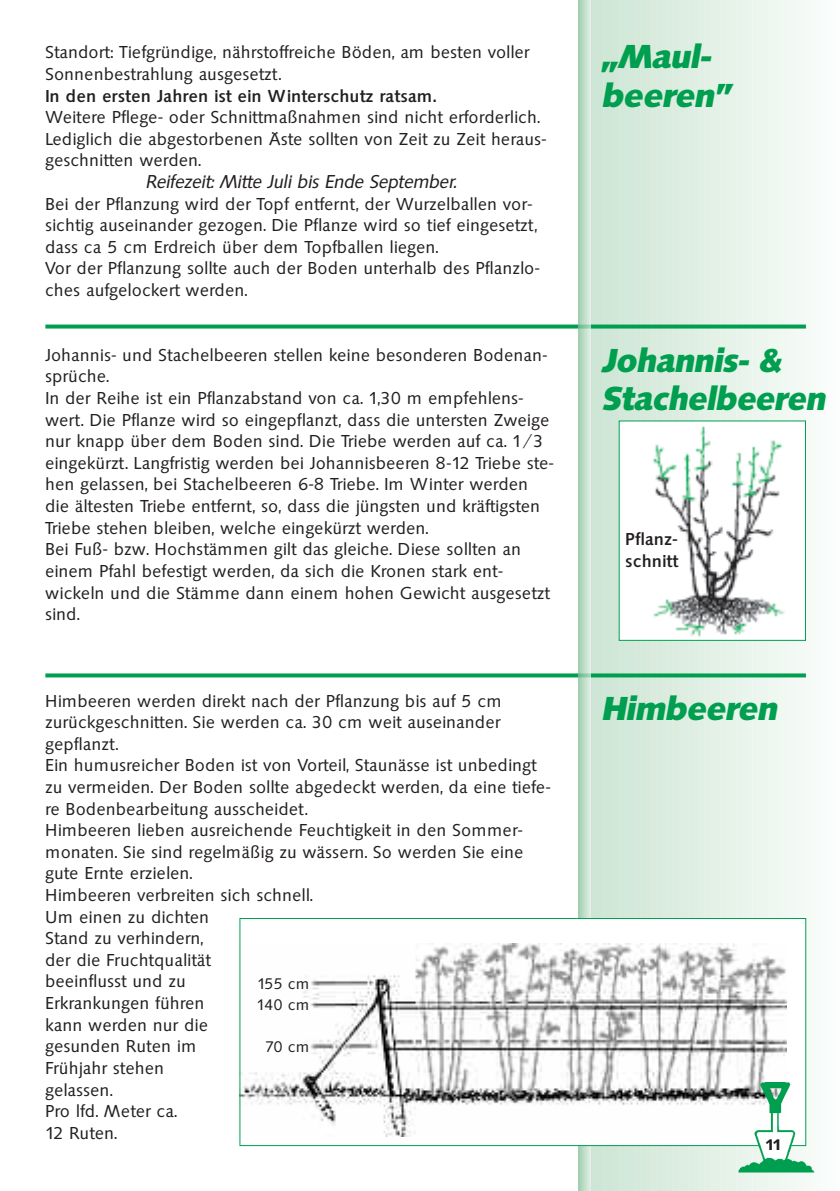
<style>
.page{position:relative;width:840px;height:1191px;background:#fff}
.page>*{position:absolute;margin:0;border:0;box-sizing:border-box;transform-origin:0 0}
.t1{font:italic 700 32px/38.4px "Saxony";color:#009f4f}
.t2{font:18px/21.6px "Saxony";color:#231f20}
.t3{font:500 18px/21.6px "Saxony";color:#231f20}
.t4{font:italic 18px "Saxony";color:#231f20}
.t5{font:16px/20.4px "Saxony";color:#231f20}
.t6{font:600 16px "Saxony";color:#231f20}
</style>
<div class="page">
<svg style="left:590px;top:0;width:4px;height:1191px;background:#d2e7d8"></svg>
<div style="left:594px;top:0;width:12px;height:1191px;background:#cee6d5"></div>
<div style="left:605px;top:0;width:12px;height:1191px;background:#d0e7d7"></div>
<div style="left:616px;top:0;width:11px;height:1191px;background:#d2e8d8"></div>
<div style="left:626px;top:0;width:12px;height:1191px;background:#d4e9da"></div>
<div style="left:637px;top:0;width:12px;height:1191px;background:#d6eadb"></div>
<div style="left:647px;top:0;width:12px;height:1191px;background:#d8ebdd"></div>
<div style="left:658px;top:0;width:12px;height:1191px;background:#daecde"></div>
<div style="left:669px;top:0;width:11px;height:1191px;background:#dcede0"></div>
<div style="left:679px;top:0;width:12px;height:1191px;background:#deede1"></div>
<div style="left:690px;top:0;width:12px;height:1191px;background:#e0efe3"></div>
<div style="left:700px;top:0;width:12px;height:1191px;background:#e2f0e6"></div>
<div style="left:711px;top:0;width:12px;height:1191px;background:#e4f1e7"></div>
<div style="left:722px;top:0;width:11px;height:1191px;background:#e6f3e9"></div>
<div style="left:732px;top:0;width:12px;height:1191px;background:#e8f4eb"></div>
<div style="left:743px;top:0;width:12px;height:1191px;background:#eaf5ed"></div>
<div style="left:754px;top:0;width:11px;height:1191px;background:#ecf6ef"></div>
<div style="left:764px;top:0;width:12px;height:1191px;background:#eef7f0"></div>
<div style="left:775px;top:0;width:12px;height:1191px;background:#f0f8f2"></div>
<div style="left:785px;top:0;width:12px;height:1191px;background:#f2f9f4"></div>
<div style="left:796px;top:0;width:12px;height:1191px;background:#f4f9f6"></div>
<div style="left:807px;top:0;width:11px;height:1191px;background:#f7fbf8"></div>
<div style="left:817px;top:0;width:12px;height:1191px;background:#f9fcfa"></div>
<div style="left:828px;top:0;width:11px;height:1191px;background:#fbfdfc"></div>
<svg style="left:45px;top:324px;width:760px;height:4px;background:#22ab66"></svg>
<svg style="left:45px;top:673px;width:760px;height:4px;background:#1ca962"></svg>
<hr style="left:578px;top:0;width:2px;height:1191px;background:#97ceaa">
<hr style="left:579px;top:0;width:2px;height:1191px;background:#a0d1b0">
<hr style="left:580px;top:0;width:2px;height:1191px;background:#a9d5b7">
<hr style="left:581px;top:0;width:2px;height:1191px;background:#b0d8bd">
<hr style="left:582px;top:0;width:2px;height:1191px;background:#b9dcc3">
<hr style="left:583px;top:0;width:2px;height:1191px;background:#c0e0c9">
<hr style="left:584px;top:0;width:2px;height:1191px;background:#c8e3d0">
<hr style="left:585px;top:0;width:2px;height:1191px;background:#cfe7d6">
<hr style="left:586px;top:0;width:2px;height:1191px;background:#d7eadc">
<hr style="left:587px;top:0;width:2px;height:1191px;background:#e0efe3">
<hr style="left:588px;top:0;width:2px;height:1191px;background:#e8f4eb">
<hr style="left:589px;top:0;width:1px;height:1191px;background:#eef7f0">
<div style="left:240px;top:918px;width:565px;height:227px;background:#fff"></div>
<img style="left:241px;top:943px;width:545px;height:193px">
<div style="left:239px;top:918px;width:566px;height:228px;border:1px solid #009f4f"></div>
<div style="left:618px;top:421px;width:187px;height:219px;background:#fff"></div>
<img style="left:653px;top:426px;width:132px;height:211px">
<img style="left:738px;top:1081px;width:76px;height:91px">
<p class="t2" style="left:45px;top:41px;width:486px">Standort: Tiefgründige, nährstoffreiche Böden, am besten voller<br>Sonnenbestrahlung ausgesetzt.</p>
<p class="t3" style="left:45px;top:85px;width:392px">In den ersten Jahren ist ein Winterschutz ratsam.</p>
<p class="t2" style="left:45px;top:106px;width:502px">Weitere Pflege- oder Schnittmaßnahmen sind nicht erforderlich.<br>Lediglich die abgestorbenen Äste sollten von Zeit zu Zeit heraus&shy;geschnitten werden.</p>
<p class="t4" style="left:145px;top:171px;width:312px">Reifezeit: Mitte Juli bis Ende September.</p>
<p class="t2" style="left:45px;top:193px;width:496px">Bei der Pflanzung wird der Topf entfernt, der Wurzelballen vor&shy;sichtig auseinander gezogen. Die Pflanze wird so tief eingesetzt, dass ca 5 cm Erdreich über dem Topfballen liegen.<br>Vor der Pflanzung sollte auch der Boden unterhalb des Pflanzlo&shy;ches aufgelockert werden.</p>
<p class="t2" style="left:45px;top:344px;width:510px">Johannis- und Stachelbeeren stellen keine besonderen Bodenan&shy;sprüche.<br>In der Reihe ist ein Pflanzabstand von ca. 1,30 m empfehlens&shy;wert. Die Pflanze wird so eingepflanzt, dass die untersten Zweige nur knapp über dem Boden sind. Die Triebe werden auf ca. 1/3 eingekürzt. Langfristig werden bei Johannisbeeren 8-12 Triebe ste&shy;hen gelassen, bei Stachelbeeren 6-8 Triebe. Im Winter werden die ältesten Triebe entfernt, so, dass die jüngsten und kräftigsten Triebe stehen bleiben, welche eingekürzt werden.<br>Bei Fuß- bzw. Hochstämmen gilt das gleiche. Diese sollten an einem Pfahl befestigt werden, da sich die Kronen stark ent&shy;wickeln und die Stämme dann einem hohen Gewicht ausgesetzt sind.</p>
<p class="t2" style="left:45px;top:689px;width:507px">Himbeeren werden direkt nach der Pflanzung bis auf 5 cm zurückgeschnitten. Sie werden ca. 30 cm weit auseinander gepflanzt.<br>Ein humusreicher Boden ist von Vorteil, Staunässe ist unbedingt zu vermeiden. Der Boden sollte abgedeckt werden, da eine tiefe&shy;re Bodenbearbeitung ausscheidet.<br>Himbeeren lieben ausreichende Feuchtigkeit in den Sommer&shy;monaten. Sie sind regelmäßig zu wässern. So werden Sie eine gute Ernte erzielen.<br>Himbeeren verbreiten sich schnell.<br>Um einen zu dichten<br>Stand zu verhindern,<br>der die Fruchtqualität<br>beeinflusst und zu<br>Erkrankungen führen<br>kann werden nur die<br>gesunden Ruten im<br>Frühjahr stehen<br>gelassen.<br>Pro lfd. Meter ca.<br>12 Ruten.</p>
<p class="t5" style="left:257px;top:973px;width:55px">155 cm<br>140 cm</p>
<p class="t5" style="left:265px;top:1036px;width:46px">70 cm</p>
<h1 class="t1" style="left:601px;top:38px;width:130px">„Maul&shy;beeren”</h1>
<h1 class="t1" style="left:601px;top:341px;width:225px">Johannis- &amp;<br>Stachelbeeren</h1>
<p class="t3" style="left:625px;top:528px;width:54px">Pflanz&shy;schnitt</p>
<h1 class="t1" style="left:601px;top:690px;width:176px">Himbeeren</h1>
<p class="t6" style="left:765px;top:1134px;width:18px">11</p>
</div>
